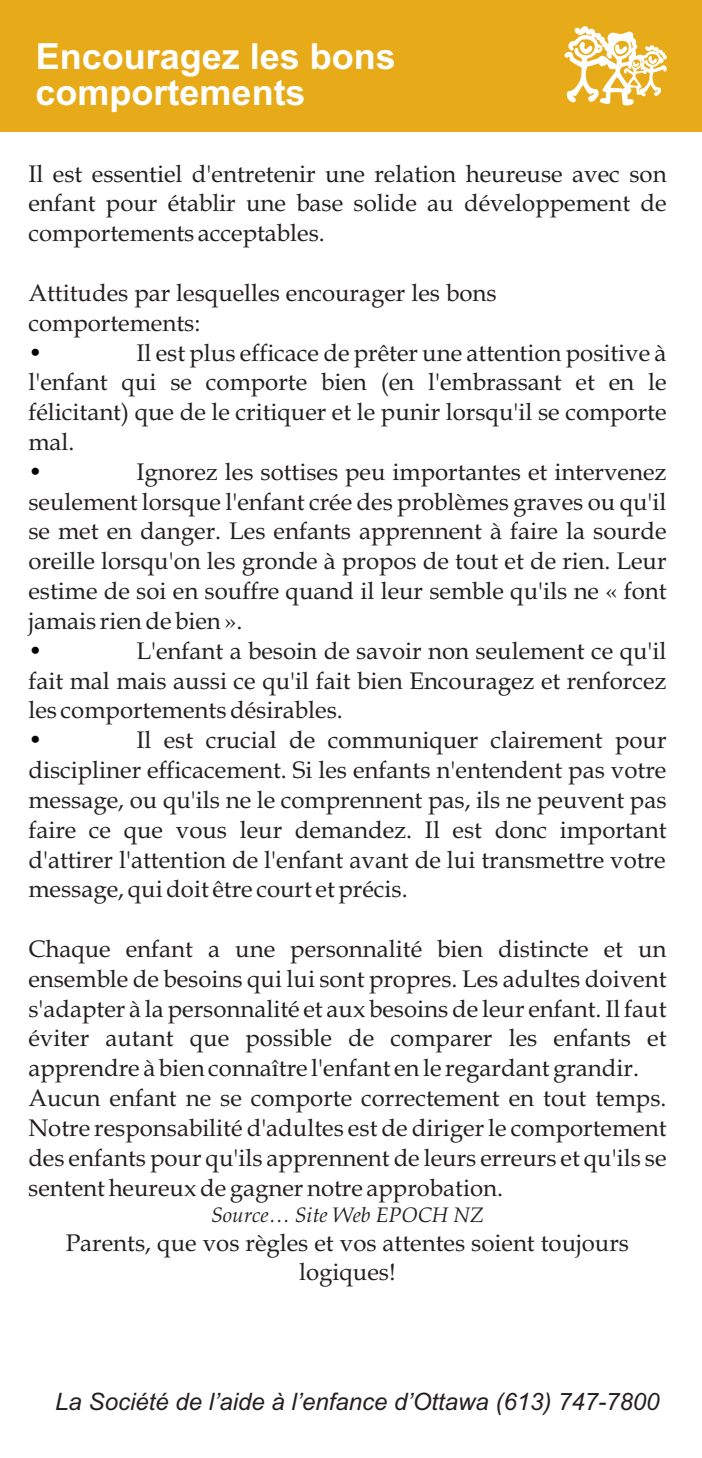
<style>
.page{position:relative;width:702px;height:1458px;background:#fff}
.page>*{position:absolute;margin:0;border:0;box-sizing:border-box;transform-origin:0 0}
.t1{font:700 36px/36px "Arial";color:#fff}
.t2{font:24px/29.7px "Book Antiqua";color:#231f20;text-align:justify}
.t3{font:italic 24px "Arial";color:#231f20}
.t4{font:24px "Book Antiqua";color:#000}
.t5{font:italic 21px "Book Antiqua";color:#231f20}
</style>
<div class="page">
<div style="left:0;top:0;width:702px;height:132px;background:#e7ab19"></div>
<svg style="left:564px;top:26px;width:103px;height:80px"></svg>
<h1 class="t1" style="left:36px;top:41px;width:362px">Encouragez les bons comportements</h1>
<p class="t2" style="left:28px;top:161px;width:640px">Il est essentiel d'entretenir une relation heureuse avec son enfant pour établir une base solide au développement de comportements acceptables.</p>
<p class="t2" style="left:28px;top:281px;width:470px">Attitudes par lesquelles encourager les bons</p>
<p class="t2" style="left:28px;top:311px;width:173px">comportements:</p>
<p class="t2" style="left:136px;top:340px;width:532px">Il est plus efficace de prêter une attention positive à</p>
<p class="t2" style="left:28px;top:370px;width:640px">l'enfant qui se comporte bien (en l'embrassant et en le</p>
<p class="t2" style="left:28px;top:400px;width:640px">félicitant) que de le critiquer et le punir lorsqu'il se comporte</p>
<p class="t2" style="left:28px;top:430px;width:48px">mal.</p>
<p class="t2" style="left:136px;top:460px;width:532px">Ignorez les sottises peu importantes et intervenez</p>
<p class="t2" style="left:28px;top:489px;width:640px">seulement lorsque l'enfant crée des problèmes graves ou qu'il</p>
<p class="t2" style="left:28px;top:519px;width:640px">se met en danger. Les enfants apprennent à faire la sourde</p>
<p class="t2" style="left:28px;top:549px;width:640px">oreille lorsqu'on les gronde à propos de tout et de rien. Leur</p>
<p class="t2" style="left:28px;top:579px;width:640px">estime de soi en souffre quand il leur semble qu'ils ne « font</p>
<p class="t2" style="left:28px;top:609px;width:216px">jamais rien de bien ».</p>
<p class="t2" style="left:136px;top:639px;width:532px">L'enfant a besoin de savoir non seulement ce qu'il</p>
<p class="t2" style="left:28px;top:668px;width:640px">fait mal mais aussi ce qu'il fait bien Encouragez et renforcez</p>
<p class="t2" style="left:28px;top:698px;width:316px">les comportements désirables.</p>
<p class="t2" style="left:136px;top:728px;width:532px">Il est crucial de communiquer clairement pour</p>
<p class="t2" style="left:28px;top:758px;width:639px">discipliner efficacement. Si les enfants n'entendent pas votre</p>
<p class="t2" style="left:28px;top:788px;width:640px">message, ou qu'ils ne le comprennent pas, ils ne peuvent pas</p>
<p class="t2" style="left:28px;top:818px;width:640px">faire ce que vous leur demandez. Il est donc important</p>
<p class="t2" style="left:28px;top:847px;width:639px">d'attirer l'attention de l'enfant avant de lui transmettre votre</p>
<p class="t2" style="left:28px;top:877px;width:381px">message, qui doit être court et précis.</p>
<p class="t2" style="left:28px;top:937px;width:640px;text-align:left">Chaque enfant a une personnalité bien distincte et un ensemble de besoins qui lui sont propres. Les adultes doivent s'adapter à la personnalité et aux besoins de leur enfant. Il faut éviter autant que possible de comparer les enfants et apprendre à bien connaître l'enfant en le regardant grandir.<br>Aucun enfant ne se comporte correctement en tout temps.<br>Notre responsabilité d'adultes est de diriger le comportement des enfants pour qu'ils apprennent de leurs erreurs et qu'ils se sentent heureux de gagner notre approbation.</p>
<p class="t5" style="left:211px;top:1207px;width:274px">Source… Site Web EPOCH NZ</p>
<p class="t2" style="left:66px;top:1230px;width:565px;text-align:center">Parents, que vos règles et vos attentes soient toujours logiques!</p>
<p class="t4" style="left:28px;top:343px;width:16px">•</p>
<p class="t4" style="left:28px;top:462px;width:16px">•</p>
<p class="t4" style="left:28px;top:641px;width:16px">•</p>
<p class="t4" style="left:28px;top:731px;width:16px">•</p>
<p class="t3" style="left:55px;top:1393px;width:606px">La Société de l’aide à l’enfance d’Ottawa (613) 747-7800</p>
</div>
